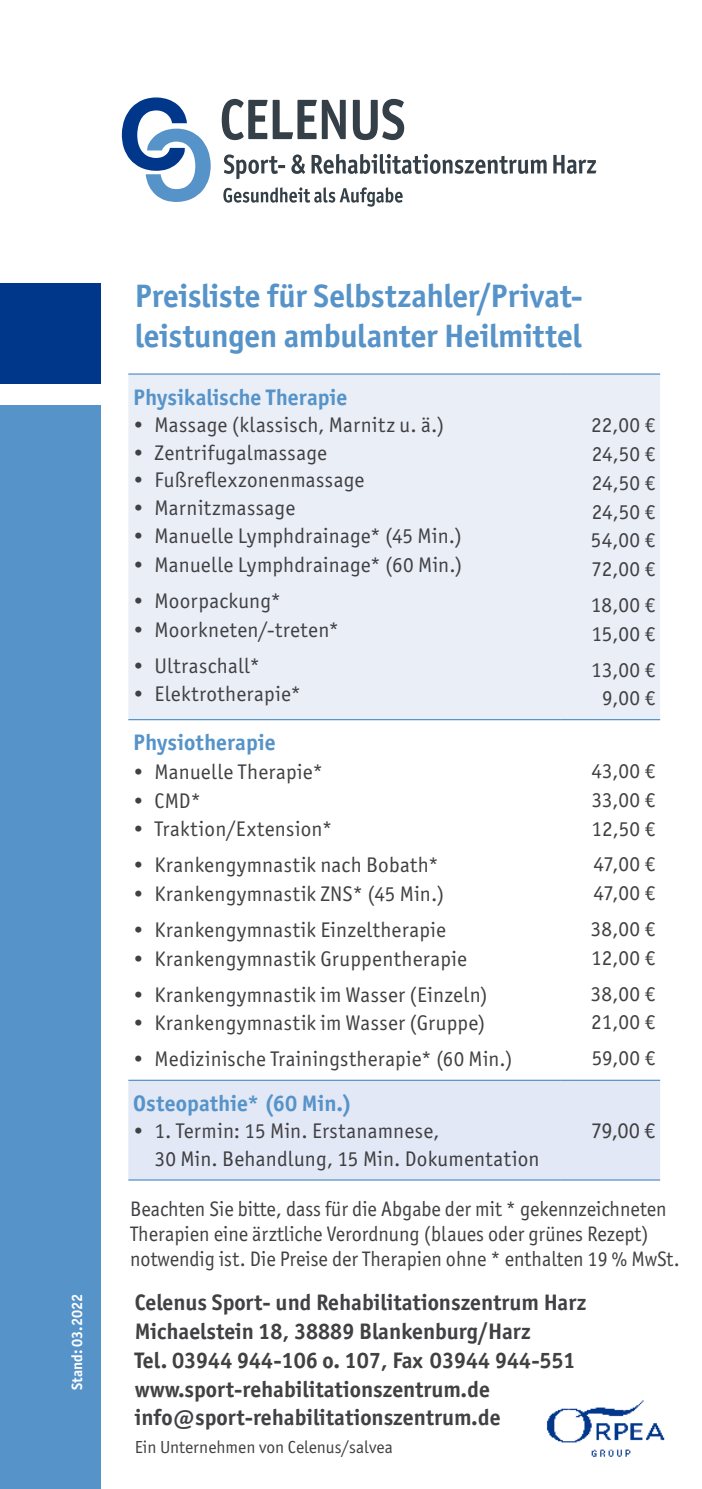
<style>
.page{position:relative;width:702px;height:1489px;background:#fff}
.page>*{position:absolute;margin:0;border:0;box-sizing:border-box;transform-origin:0 0}
.Fly_Große_Headline_b{font:700 32.5px/40px "Officina Sans ITC Pro";letter-spacing:-.005em;color:#5693c9}
.Fly_Fließtext_linksb{font:700 22.5px/28.8px "Officina Sans ITC Pro";color:#414043}
.Fly_Kleine_Headline{font:700 22.5px "Officina Sans ITC Pro";letter-spacing:.005em;color:#5693c9}
.Fly_Kleine_Aufzählun{font:22.5px "Officina Sans ITC Pro";color:#414043}
.Fly_Kleine_Aufzählun-2{font:21.25px "Officina Sans ITC Pro";letter-spacing:.015em;color:#414043}
.Fly_Kleine_Aufzählun-3{font:21.25px/27.5px "Officina Sans ITC Pro";letter-spacing:.01em;color:#3e3d40}
.Fly_Fließtext_Block{font:21px/25.2px "Officina Sans ITC Pro";color:#414043;scale:.96 1}
.Fly_Fließtext_linksb-2{font:17.5px "Officina Sans ITC Pro";color:#414043}
.Fly_Fließtext_linksb-3{font:700 15px "Officina Sans ITC Pro";color:#fff}
.s1{color:#414043}
</style>
<div class="page">
<div style="left:128px;top:374px;width:532px;height:345px;background:#e9eef7"></div>
<div style="left:128px;top:1080px;width:532px;height:99px;background:#e2e8f5"></div>
<hr style="left:128px;top:373px;width:433px;height:1px;background:#5693c9">
<hr style="left:561px;top:373px;width:99px;height:1px;background:#5693c9">
<hr style="left:128px;top:1179px;width:433px;height:1px;background:#5693c9">
<hr style="left:561px;top:1179px;width:99px;height:1px;background:#5693c9">
<hr style="left:128px;top:719px;width:433px;height:1px;background:#5693c9">
<hr style="left:561px;top:719px;width:99px;height:1px;background:#5693c9">
<hr style="left:128px;top:1079px;width:433px;height:1px;background:#5693c9">
<hr style="left:561px;top:1079px;width:99px;height:1px;background:#5693c9">
<svg style="left:222px;top:99px;width:45px;height:41px"></svg>
<svg style="left:273px;top:100px;width:73px;height:39px"></svg>
<svg style="left:353px;top:99px;width:51px;height:41px"></svg>
<svg style="left:122px;top:97px;width:89px;height:105px"></svg>
<svg style="left:223px;top:187px;width:179px;height:20px"></svg>
<svg style="left:224px;top:154px;width:61px;height:25px"></svg>
<svg style="left:291px;top:154px;width:14px;height:20px"></svg>
<svg style="left:311px;top:154px;width:235px;height:20px"></svg>
<svg style="left:553px;top:155px;width:43px;height:19px"></svg>
<div style="left:0;top:283px;width:100px;height:101px;background:#00378b"></div>
<div style="left:0;top:405px;width:100px;height:1083px;background:#5693c9"></div>
<img style="left:546px;top:1400px;width:119px;height:57px">
<p class="Fly_Fließtext_linksb-3" style="left:68px;top:1389px;width:97px;rotate:-90deg">Stand: 03.2022</p>
<p class="Fly_Große_Headline_b" style="left:135px;top:276px;width:449px">Preisliste für Selbstzahler/Privat&shy;leistungen ambulanter Heilmittel</p>
<p class="Fly_Kleine_Headline" style="left:133px;top:383px;width:215px">Physikalische Therapie</p>
<p class="Fly_Kleine_Aufzählun-2" style="left:133px;top:412px;width:312px">• Massage (klassisch, Marnitz u. ä.)</p>
<p class="Fly_Kleine_Aufzählun-2" style="left:133px;top:440px;width:195px">• Zentrifugalmassage</p>
<p class="Fly_Kleine_Aufzählun-2" style="left:133px;top:467px;width:232px">• Fußreflexzonenmassage</p>
<p class="Fly_Kleine_Aufzählun-2" style="left:133px;top:495px;width:163px">• Marnitzmassage</p>
<p class="Fly_Kleine_Aufzählun-2" style="left:133px;top:523px;width:330px">• Manuelle Lymphdrainage* (45 Min.)</p>
<p class="Fly_Kleine_Aufzählun-2" style="left:133px;top:552px;width:331px">• Manuelle Lymphdrainage* (60 Min.)</p>
<p class="Fly_Kleine_Aufzählun-2" style="left:133px;top:588px;width:149px">• Moorpackung*</p>
<p class="Fly_Kleine_Aufzählun-2" style="left:133px;top:617px;width:207px">• Moorkneten/-treten*</p>
<p class="Fly_Kleine_Aufzählun-2" style="left:133px;top:653px;width:128px">• Ultraschall*</p>
<p class="Fly_Kleine_Aufzählun-2" style="left:133px;top:681px;width:169px">• Elektrotherapie*</p>
<p class="Fly_Kleine_Headline" style="left:133px;top:728px;width:144px">Physiotherapie</p>
<p class="Fly_Kleine_Aufzählun-2" style="left:133px;top:759px;width:191px">• Manuelle Therapie*</p>
<p class="Fly_Kleine_Aufzählun-2" style="left:133px;top:788px;width:69px">• CMD*</p>
<p class="Fly_Kleine_Aufzählun-2" style="left:133px;top:816px;width:201px">• Traktion/Extension*</p>
<p class="Fly_Kleine_Aufzählun-2" style="left:133px;top:852px;width:307px">• Krankengymnastik nach Bobath*</p>
<p class="Fly_Kleine_Aufzählun-2" style="left:133px;top:881px;width:312px">• Krankengymnastik ZNS* (45 Min.)</p>
<p class="Fly_Kleine_Aufzählun-2" style="left:133px;top:917px;width:314px">• Krankengymnastik Einzeltherapie</p>
<p class="Fly_Kleine_Aufzählun-2" style="left:133px;top:945px;width:335px">• Krankengymnastik Gruppentherapie</p>
<p class="Fly_Kleine_Aufzählun-2" style="left:133px;top:981px;width:356px">• Krankengymnastik im Wasser (Einzeln)</p>
<p class="Fly_Kleine_Aufzählun-2" style="left:133px;top:1010px;width:353px">• Krankengymnastik im Wasser (Gruppe)</p>
<p class="Fly_Kleine_Aufzählun-2" style="left:133px;top:1046px;width:381px">• Medizinische Trainingstherapie* (60 Min.)</p>
<p class="Fly_Kleine_Aufzählun-2" style="left:591px;top:412px;width:66px">22,00 €</p>
<p class="Fly_Kleine_Aufzählun-2" style="left:591px;top:441px;width:65px">24,50 €</p>
<p class="Fly_Kleine_Aufzählun-2" style="left:591px;top:470px;width:65px">24,50 €</p>
<p class="Fly_Kleine_Aufzählun-2" style="left:591px;top:499px;width:65px">24,50 €</p>
<p class="Fly_Kleine_Aufzählun-2" style="left:590px;top:527px;width:66px">54,00 €</p>
<p class="Fly_Kleine_Aufzählun-2" style="left:591px;top:556px;width:65px">72,00 €</p>
<p class="Fly_Kleine_Aufzählun-2" style="left:591px;top:592px;width:66px">18,00 €</p>
<p class="Fly_Kleine_Aufzählun-2" style="left:591px;top:621px;width:65px">15,00 €</p>
<p class="Fly_Kleine_Aufzählun-2" style="left:591px;top:657px;width:66px">13,00 €</p>
<p class="Fly_Kleine_Aufzählun-2" style="left:602px;top:685px;width:54px">9,00 €</p>
<p class="Fly_Kleine_Aufzählun-2" style="left:591px;top:758px;width:65px">43,00 €</p>
<p class="Fly_Kleine_Aufzählun-2" style="left:591px;top:787px;width:65px">33,00 €</p>
<p class="Fly_Kleine_Aufzählun-2" style="left:591px;top:815px;width:65px">12,50 €</p>
<p class="Fly_Kleine_Aufzählun-2" style="left:593px;top:851px;width:63px">47,00 €</p>
<p class="Fly_Kleine_Aufzählun-2" style="left:593px;top:880px;width:63px">47,00 €</p>
<p class="Fly_Kleine_Aufzählun-2" style="left:590px;top:916px;width:66px">38,00 €</p>
<p class="Fly_Kleine_Aufzählun-2" style="left:591px;top:945px;width:66px">12,00 €</p>
<p class="Fly_Kleine_Aufzählun-2" style="left:590px;top:980px;width:66px">38,00 €</p>
<p class="Fly_Kleine_Aufzählun-2" style="left:591px;top:1009px;width:65px">21,00 €</p>
<p class="Fly_Kleine_Aufzählun-2" style="left:591px;top:1045px;width:65px">59,00 €</p>
<p class="Fly_Kleine_Headline" style="left:133px;top:1089px;width:220px">Osteopathie* (60 Min.)</p>
<p class="Fly_Kleine_Aufzählun-3" style="left:154px;top:1117px;width:386px;text-indent:-21px"><span class="s1">• 1. Termin: 15 Min. Erstanamnese,<br></span>30 Min. Behandlung, 15 Min. Dokumentation</p>
<p class="Fly_Kleine_Aufzählun" style="left:591px;top:1117px;width:66px">79,00 €</p>
<p class="Fly_Fließtext_Block" style="left:130px;top:1196px;width:574px">Beachten Sie bitte, dass für die Abgabe der mit * gekennzeichneten<br>Therapien eine ärztliche Verordnung (blaues oder grünes Rezept) notwendig ist. Die Preise der Therapien ohne * enthalten 19 % MwSt.</p>
<p class="Fly_Fließtext_linksb" style="left:135px;top:1287px;width:453px">Celenus Sport- und Rehabilitationszentrum Harz<br>Michaelstein 18, 38889 Blankenburg/Harz<br>Tel. 03944 944-106 o. 107, Fax 03944 944-551</p>
<p class="Fly_Fließtext_linksb" style="left:135px;top:1374px;width:367px">www.sport-rehabilitationszentrum.de info@sport-rehabilitationszentrum.de</p>
<p class="Fly_Fließtext_linksb-2" style="left:135px;top:1436px;width:259px">Ein Unternehmen von Celenus/salvea</p>
</div>
